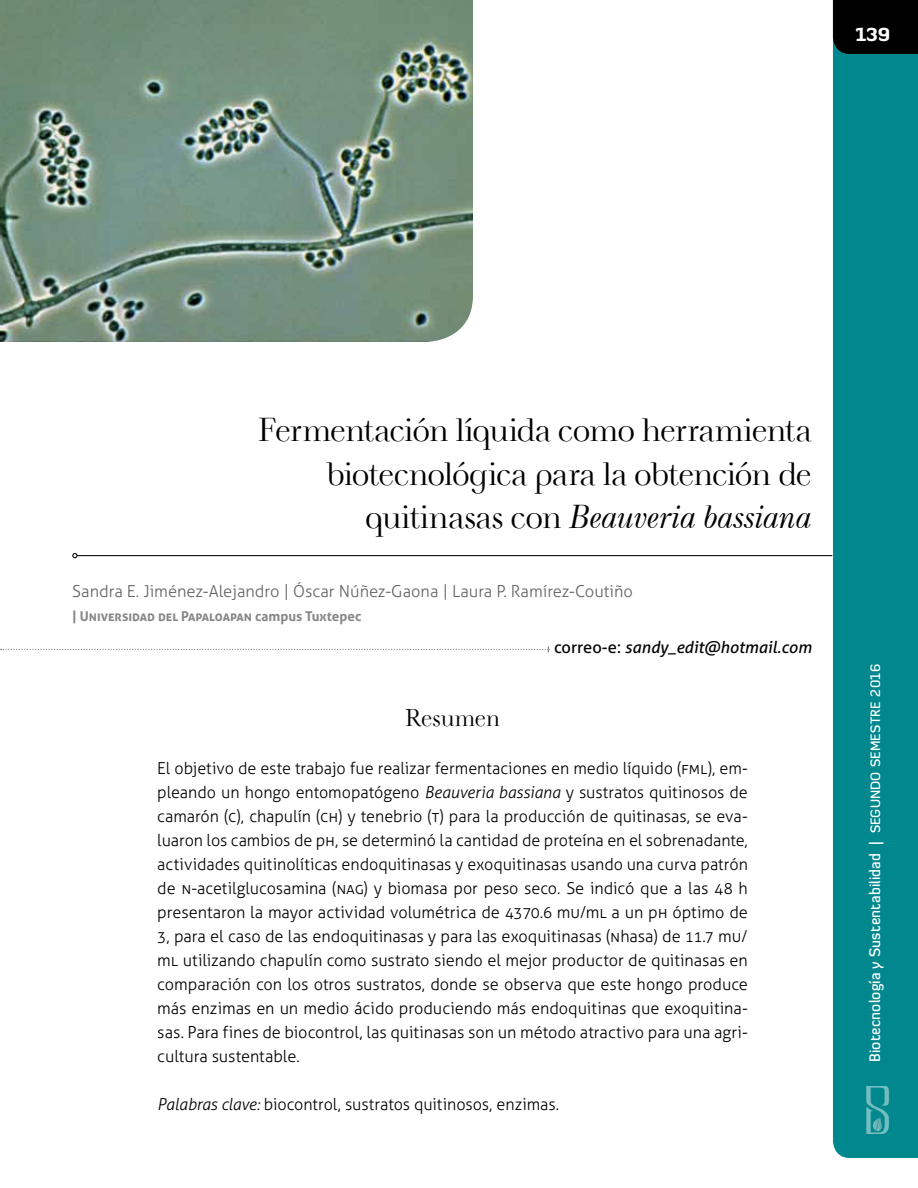
<style>
.page{position:relative;width:918px;height:1188px;background:#fff}
.page>*{position:absolute;margin:0;border:0;box-sizing:border-box;transform-origin:0 0}
.t1{font:33px/43.5px "Neva W01";letter-spacing:-.025em;color:#000;text-align:right}
.t2{font:24px "Neva W01";color:#000}
.t3{font:900 18px "Diavlo";color:#fff}
.t4{font:300 16.5px/24px "Aller";letter-spacing:-.005em;color:#000;text-align:justify}
.t5{font:300 16.5px "Aller";color:#646363}
.t6{font:italic 16.5px "Aller";color:#000}
.t7{font:500 15px "Diavlo";letter-spacing:.01em;color:#fff;scale:.96 1}
.t8{font:700 13.5px "Aller";color:#878787}
.s1{font-style:italic}
.s2{font-style:normal}
.s3{font-size:15.3px}
.s4{font-family:"Diavlo Medium Regular SC810";font-weight:400;font-size:13.35px}
.s5{font-family:"Diavlo Medium Regular SC810";font-weight:400;font-size:13.5px}
</style>
<div class="page">
<div style="left:833px;top:54px;width:85px;height:1104px;background:#00888e"></div>
<div style="left:833px;top:0;width:85px;height:54px;background:#000"></div>
<svg style="left:866px;top:1086px;width:23px;height:48px"></svg>
<img style="left:0;top:0;width:473px;height:342px">
<hr style="left:77px;top:555px;width:755px;height:1px;background:#000">
<svg style="left:72px;top:553px;width:6px;height:5px"></svg>
<svg style="left:1px;top:647px;width:548px;height:5px"></svg>
<p class="t3" style="left:855px;top:22px;width:36px">139</p>
<h1 class="t1" style="left:258px;top:409px;width:555px">Fermentación líquida como herramienta biotecnológica para la obtención de quitinasas con <span class="s1">Beauveria bassiana</span></h1>
<p class="t5" style="left:72px;top:581px;width:562px">Sandra E. Jiménez-Alejandro | Óscar Núñez-Gaona | Laura P. Ramírez-Coutiño</p>
<p class="t8" style="left:72px;top:608px;width:291px">| Universidad del Papaloapan campus Tuxtepec</p>
<p class="t6" style="left:554px;top:637px;width:259px"><span class="s2">correo-e:</span> sandy_edit@hotmail.com</p>
<h2 class="t2" style="left:405px;top:704px;width:96px">Resumen</h2>
<p class="t4" style="left:157px;top:756px;width:592px">El objetivo de este trabajo fue realizar fermentaciones en medio líquido (fml), em&shy;pleando un hongo entomopatógeno <span class="s1">Beauveria bassiana</span> y sustratos quitinosos de camarón (c), chapulín (ch) y tenebrio (t) para la producción de quitinasas, se eva&shy;luaron los cambios de ph, se determinó la cantidad de proteína en el sobrenadante, actividades quitinolíticas endoquitinasas y exoquitinasas usando una curva patrón de n-acetilglucosamina (nag) y biomasa por peso seco. Se indicó que a las <span class="s3">48</span> h presentaron la mayor actividad volumétrica de <span class="s3">4370</span>.<span class="s3">6</span> mu/ml a un ph óptimo de <span class="s3">3</span>, para el caso de las endoquitinasas y para las exoquitinasas (nhasa) de <span class="s3">11</span>.<span class="s3">7</span> mu/ ml utilizando chapulín como sustrato siendo el mejor productor de quitinasas en comparación con los otros sustratos, donde se observa que este hongo produce más enzimas en un medio ácido produciendo más endoquitinas que exoquitina&shy;sas. Para fines de biocontrol, las quitinasas son un método atractivo para una agri&shy;cultura sustentable.</p>
<p class="t4" style="left:157px;top:1092px;width:403px"><span class="s1">Palabras clave:</span> biocontrol, sustratos quitinosos, enzimas.</p>
<p class="t7" style="left:865px;top:1062px;width:416px;rotate:-90deg">Biotecnología y Sustentabilidad | <span class="s4">segundo semestre</span> <span class="s5">2016</span></p>
</div>
